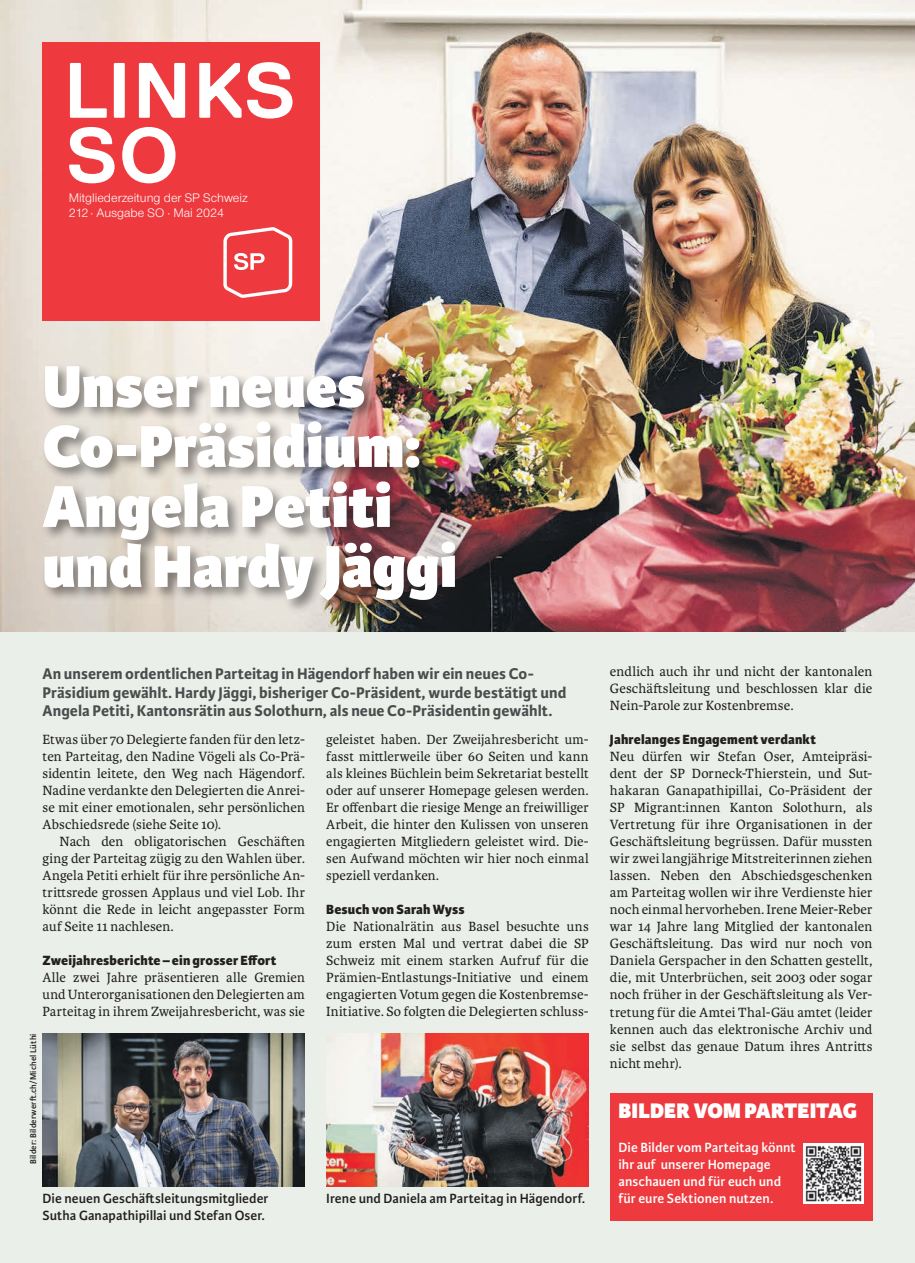
<style>
.page{position:relative;width:915px;height:1263px;background:#fff}
.page>*{position:absolute;margin:0;border:0;box-sizing:border-box;transform-origin:0 0}
.t1{font:700 78.3px "Replica";color:#fff}
.t2{font:800 63px/60px "Karmina Sans";color:#fff}
.t3{font:800 22.5px "Karmina Sans";letter-spacing:-.005em;color:#fff}
.t4{font:700 16.5px/18.8px "Karmina Sans";letter-spacing:.005em;color:#4b4c4d}
.t5{font:14.25px/17px "Karmina";letter-spacing:.005em;color:#231f20;text-align:justify}
.t6{font:600 14.25px/17px "Karmina Sans";letter-spacing:.005em;color:#231f20}
.t7{font:600 14.25px/17px "Karmina Sans";letter-spacing:.005em;color:#fff}
.t8{font:800 14.25px "Karmina Sans";letter-spacing:.01em;color:#231f20}
.t9{font:12.9px/15.5px "Nimbus San Nov";color:#fff}
.t10{font:600 9px "Karmina Sans";letter-spacing:.02em;color:#231f20}
</style>
<div class="page">
<div style="left:0;top:0;width:914px;height:1263px;background:#eaf0e9"></div>
<img style="left:0;top:0;width:914px;height:631px">
<div style="left:43px;top:43px;width:276px;height:278px;background:#ee3a3e"></div>
<svg style="left:70px;top:63px;width:37px;height:55px"></svg>
<svg style="left:114px;top:63px;width:11px;height:55px"></svg>
<svg style="left:139px;top:63px;width:46px;height:55px"></svg>
<svg style="left:199px;top:63px;width:42px;height:55px"></svg>
<svg style="left:247px;top:62px;width:45px;height:57px"></svg>
<svg style="left:223px;top:227px;width:69px;height:71px"></svg>
<div style="left:40px;top:363px;width:430px;height:252px;background:#231f20;opacity:.5"></div>
<img style="left:43px;top:1033px;width:262px;height:153px">
<img style="left:326px;top:1033px;width:262px;height:153px">
<div style="left:609px;top:1093px;width:263px;height:127px;background:#ee3a3e"></div>
<img style="left:803px;top:1143px;width:60px;height:60px">
<h1 class="t1" style="left:66px;top:112px;width:114px">SO</h1>
<p class="t9" style="left:69px;top:190px;width:180px">Mitgliederzeitung der SP Schweiz<br>212 · Ausgabe SO · Mai 2024</p>
<h2 class="t2" style="left:43px;top:359px;width:415px">Unser neues<br>Co-Präsidium:<br>Angela Petiti und Hardy Jäggi</h2>
<p class="t4" style="left:43px;top:664px;width:525px">An unserem ordentlichen Parteitag in Hägendorf haben wir ein neues Co-<br>Präsidium gewählt. Hardy Jäggi, bisheriger Co-Präsident, wurde bestätigt und<br>Angela Petiti, Kantonsrätin aus Solothurn, als neue Co-Präsidentin gewählt.</p>
<p class="t5" style="left:326px;top:731px;width:264px">geleistet haben. Der Zweijahresbericht um&shy;fasst mittlerweile über 60 Seiten und kann als kleines Büchlein beim Sekretariat bestellt oder auf unserer Homepage gelesen werden.<br>Er offenbart die riesige Menge an freiwilliger Arbeit, die hinter den Kulissen von unseren engagierten Mitgliedern geleistet wird. Die&shy;sen Aufwand möchten wir hier noch einmal speziell verdanken.</p>
<p class="t8" style="left:326px;top:901px;width:140px">Besuch von Sarah Wyss</p>
<p class="t5" style="left:326px;top:918px;width:264px">Die Nationalrätin aus Basel besuchte uns zum ersten Mal und vertrat dabei die SP Schweiz mit einem starken Aufruf für die Prämien-Entlastungs-Initiative und einem engagierten Votum gegen die Kostenbremse-Initiative. So folgten die Delegierten schluss-</p>
<p class="t5" style="left:43px;top:731px;width:264px">Etwas über 70 Delegierte fanden für den letz&shy;ten Parteitag, den Nadine Vögeli als Co-Prä&shy;sidentin leitete, den Weg nach Hägendorf.<br>Nadine verdankte den Delegierten die Anrei&shy;se mit einer emotionalen, sehr persönlichen Abschiedsrede (siehe Seite 10).</p>
<p class="t5" style="left:43px;top:833px;width:264px;text-indent:17px">Nach den obligatorischen Geschäften ging der Parteitag zügig zu den Wahlen über.<br>Angela Petiti erhielt für ihre persönliche An&shy;trittsrede grossen Applaus und viel Lob. Ihr könnt die Rede in leicht angepasster Form auf Seite 11 nachlesen.</p>
<p class="t8" style="left:43px;top:952px;width:235px">Zweijahresberichte – ein grosser Effort</p>
<p class="t5" style="left:43px;top:969px;width:264px">Alle zwei Jahre präsentieren alle Gremien und Unterorganisationen den Delegierten am Parteitag in ihrem Zweijahresbericht, was sie</p>
<p class="t10" style="left:28px;top:1164px;width:132px;rotate:-90deg">Bilder: Bilderwerft.ch/Michel Lüthi</p>
<p class="t6" style="left:43px;top:1190px;width:227px">Die neuen Geschäftsleitungsmitglieder<br>Sutha Ganapathipillai und Stefan Oser.</p>
<p class="t6" style="left:326px;top:1190px;width:260px">Irene und Daniela am Parteitag in Hägendorf.</p>
<p class="t5" style="left:609px;top:663px;width:264px">endlich auch ihr und nicht der kantonalen Geschäftsleitung und beschlossen klar die Nein-Parole zur Kostenbremse.</p>
<p class="t8" style="left:609px;top:731px;width:207px">Jahrelanges Engagement verdankt</p>
<p class="t5" style="left:609px;top:748px;width:264px">Neu dürfen wir Stefan Oser, Amteipräsi&shy;dent der SP Dorneck-Thierstein, und Sut&shy;hakaran Ganapathipillai, Co-Präsident der SP Migrant:innen Kanton Solothurn, als Vertretung für ihre Organisationen in der Geschäftsleitung begrüssen. Dafür mussten wir zwei langjährige Mitstreiterinnen ziehen lassen. Neben den Abschiedsgeschenken am Parteitag wollen wir ihre Verdienste hier noch einmal hervorheben. Irene Meier-Reber war 14 Jahre lang Mitglied der kantonalen Geschäftsleitung. Das wird nur noch von Daniela Gerspacher in den Schatten gestellt, die, mit Unterbrüchen, seit 2003 oder sogar noch früher in der Geschäftsleitung als Ver&shy;tretung für die Amtei Thal-Gäu amtet (leider kennen auch das elektronische Archiv und sie selbst das genaue Datum ihres Antritts nicht mehr).</p>
<h3 class="t3" style="left:618px;top:1097px;width:240px">BILDER VOM PARTEITAG</h3>
<p class="t7" style="left:618px;top:1139px;width:179px">Die Bilder vom Parteitag könnt ihr auf unserer Homepage anschauen und für euch und für eure Sektionen nutzen.</p>
</div>
